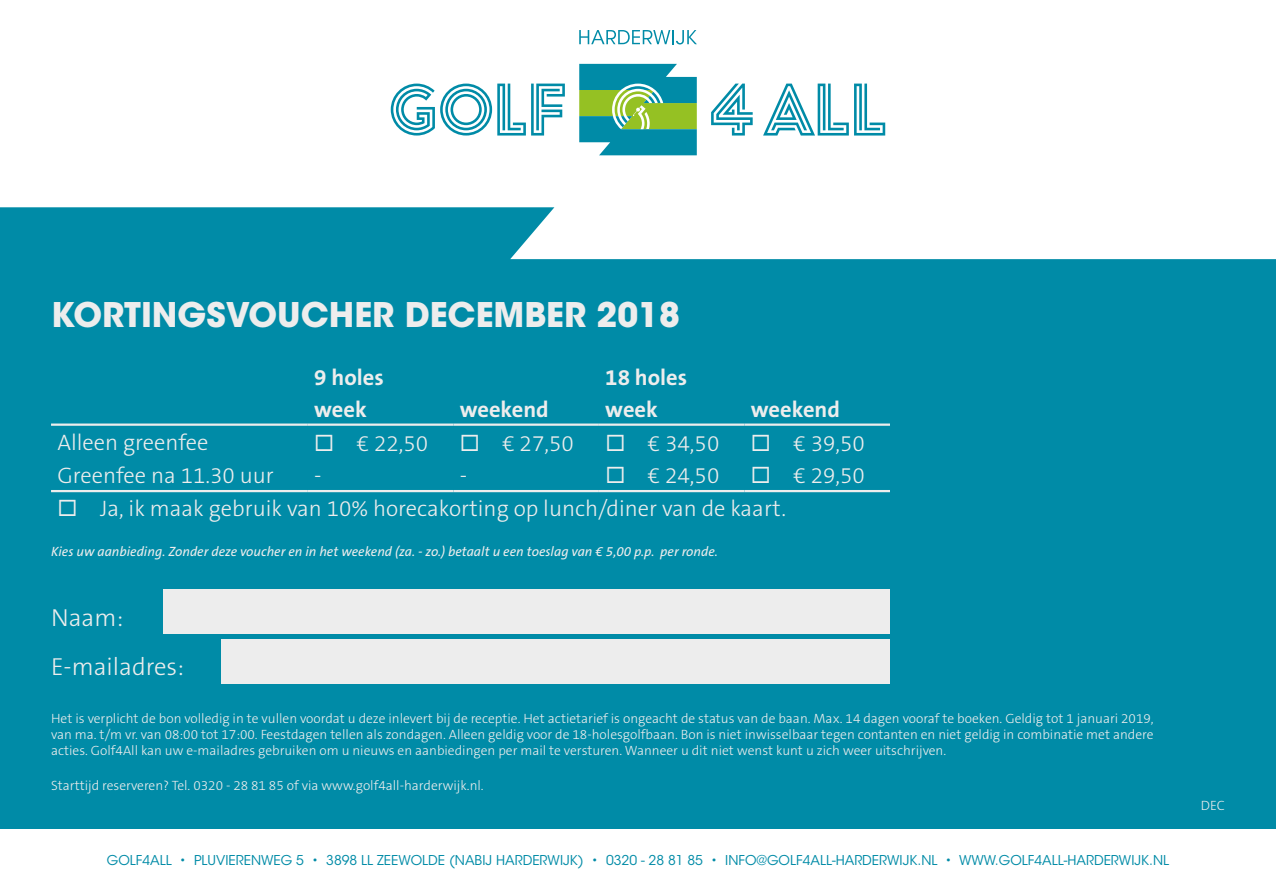
<style>
.page{position:relative;width:1276px;height:893px;background:#fff}
.page>*{position:absolute;margin:0;border:0;box-sizing:border-box;transform-origin:0 0}
.t1{font:700 33.75px "ITC Avant Garde Std";color:#ededed}
.t2{font:300 24.75px/48.8px "The Sans B3";color:#ededed}
.t3{font:300 22.5px "The Sans B3";color:#ededed}
.t4{font:700 22.5px "The Sans B7";color:#ededed}
.t5{font:300 13.5px/16.2px "The Sans B3";color:#ededed;text-align:justify}
.t6{font:13.5px "ITC Avant Garde Std";color:#008ba7}
.t7{font:italic 13.5px "The Sans B5 Plain";color:#ededed}
</style>
<div class="page">
<div style="left:0;top:0;width:1276px;height:828px;background:#008ba7"></div>
<svg style="left:0;top:0;width:1276px;height:259px;background:#e7f4f6"></svg>
<svg style="left:763px;top:84px;width:122px;height:52px"></svg>
<svg style="left:391px;top:84px;width:174px;height:52px"></svg>
<svg style="left:711px;top:84px;width:41px;height:52px"></svg>
<svg style="left:579px;top:64px;width:118px;height:91px"></svg>
<svg style="left:579px;top:30px;width:118px;height:14px;background:#b0dae3"></svg>
<div style="left:163px;top:589px;width:727px;height:45px;background:#ededed"></div>
<div style="left:222px;top:639px;width:668px;height:45px;background:#ededed"></div>
<hr style="left:51px;top:423px;width:257px;height:3px;background:#ededed">
<hr style="left:308px;top:423px;width:145px;height:3px;background:#ededed">
<hr style="left:453px;top:423px;width:146px;height:3px;background:#ededed">
<hr style="left:599px;top:423px;width:145px;height:3px;background:#ededed">
<hr style="left:744px;top:423px;width:146px;height:3px;background:#ededed">
<hr style="left:51px;top:490px;width:257px;height:2px;background:#ededed">
<hr style="left:308px;top:490px;width:145px;height:2px;background:#ededed">
<hr style="left:453px;top:490px;width:146px;height:2px;background:#ededed">
<hr style="left:599px;top:490px;width:145px;height:2px;background:#ededed">
<hr style="left:744px;top:490px;width:146px;height:2px;background:#ededed">
<h1 class="t1" style="left:51px;top:293px;width:630px">KORTINGSVOUCHER DECEMBER 2018</h1>
<h3 class="t4" style="left:314px;top:366px;width:71px">9 holes</h3>
<h3 class="t4" style="left:605px;top:366px;width:83px">18 holes</h3>
<h3 class="t4" style="left:314px;top:398px;width:54px">week</h3>
<h3 class="t4" style="left:460px;top:398px;width:91px">weekend</h3>
<h3 class="t4" style="left:605px;top:398px;width:54px">week</h3>
<h3 class="t4" style="left:751px;top:398px;width:91px">weekend</h3>
<h3 class="t3" style="left:57px;top:431px;width:152px">Alleen greenfee</h3>
<h3 class="t3" style="left:314px;top:432px;width:116px">◻ € 22,50</h3>
<h3 class="t3" style="left:460px;top:432px;width:116px">◻ € 27,50</h3>
<h3 class="t3" style="left:605px;top:432px;width:116px">◻ € 34,50</h3>
<h3 class="t3" style="left:751px;top:432px;width:116px">◻ € 39,50</h3>
<h3 class="t3" style="left:57px;top:463px;width:218px">Greenfee na 11.30 uur</h3>
<h3 class="t3" style="left:314px;top:463px;width:9px">-</h3>
<h3 class="t3" style="left:460px;top:463px;width:9px">-</h3>
<h3 class="t3" style="left:605px;top:464px;width:116px">◻ € 24,50</h3>
<h3 class="t3" style="left:751px;top:464px;width:116px">◻ € 29,50</h3>
<h3 class="t3" style="left:57px;top:497px;width:730px">◻ Ja, ik maak gebruik van 10% horecakorting op lunch/diner van de kaart.</h3>
<p class="t7" style="left:51px;top:544px;width:668px">Kies uw aanbieding. Zonder deze voucher en in het weekend (za. - zo.) betaalt u een toeslag van € 5,00 p.p. per ronde.</p>
<h2 class="t2" style="left:51px;top:594px;width:135px">Naam:<br>E-mailadres:</h2>
<p class="t5" style="left:51px;top:710px;width:1104px">Het is verplicht de bon volledig in te vullen voordat u deze inlevert bij de receptie. Het actietarief is ongeacht de status van de baan. Max. 14 dagen vooraf te boeken. Geldig tot 1 januari 2019, van ma. t/m vr. van 08:00 tot 17:00. Feestdagen tellen als zondagen. Alleen geldig voor de 18-holesgolfbaan. Bon is niet inwisselbaar tegen contanten en niet geldig in combinatie met andere acties. Golf4All kan uw e-mailadres gebruiken om u nieuws en aanbiedingen per mail te versturen. Wanneer u dit niet wenst kunt u zich weer uitschrijven.</p>
<p class="t5" style="left:51px;top:778px;width:434px">Starttijd reserveren? Tel. 0320 - 28 81 85 of via www.golf4all-harderwijk.nl.</p>
<p class="t6" style="left:107px;top:852px;width:1063px">GOLF4ALL • PLUVIERENWEG 5 • 3898 LL ZEEWOLDE (NABIJ HARDERWIJK) • 0320 - 28 81 85 • INFO@GOLF4ALL-HARDERWIJK.NL • WWW.GOLF4ALL-HARDERWIJK.NL</p>
<p class="t5" style="left:1200px;top:798px;width:26px">DEC</p>
</div>
